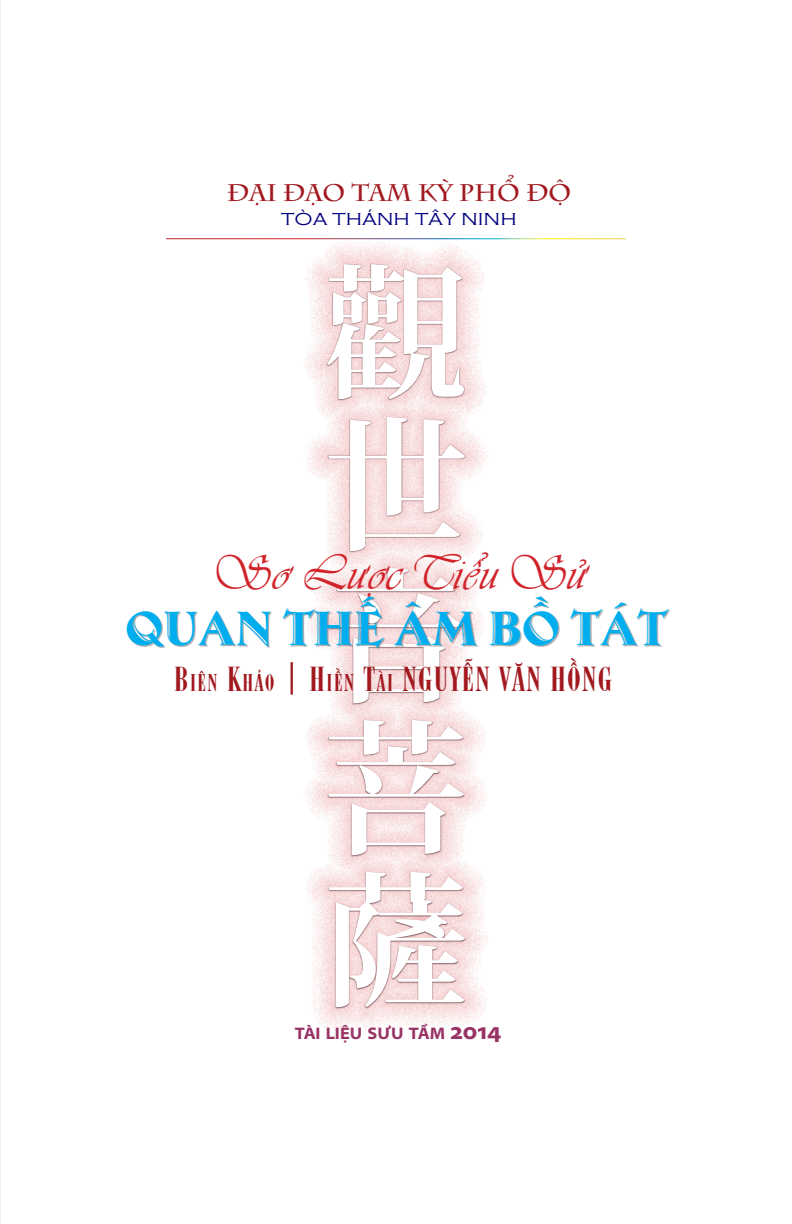
<style>
.page{position:relative;width:792px;height:1224px;background:#fff}
.page>*{position:absolute;margin:0;border:0;box-sizing:border-box;transform-origin:0 0}
.t1{font:700 144px/152px "Koz Min Pr 6 N";color:#fff;text-align:justify}
.Photo{font:50px "UTM Ambrose";color:#00aeef}
.t2{font:50px "UVN Vi Vi";letter-spacing:.03em;color:#d1232a}
.t3{font:32.4px "UVN Mot Moi";letter-spacing:.05em;color:#a1191f}
.t4{font:24px "UTM Charlemagne";color:#a1191f}
.t5{font:18px "UTM Copperplate";color:#000080;scale:1.11 1}
.Normal__Web{font:700 semi-expanded 16.8px "Myriad Pro";letter-spacing:-.005em;color:#936}
.s1{font-size:22.6px}
.s2{font-size:24px}
</style>
<div class="page">
<hr style="left:0;top:0;width:1px;height:1224px;background:#e6e7e9">
<div style="left:303px;top:240px;width:186px;height:792px;background:#d1232a;opacity:.36"></div>
<div style="left:128px;top:597px;width:542px;height:53px;background:#231f20;opacity:.36"></div>
<p class="t4" style="left:227px;top:174px;width:346px">ÐẠI ÐẠO TAM KỲ PHỔ ÐỘ</p>
<p class="t5" style="left:281px;top:207px;width:214px">TÒA THÁNH TÂY NINH</p>
<p class="t1" style="left:324px;top:261px;width:145px">觀世音菩薩</p>
<p class="t2" style="left:210px;top:536px;width:376px">Sơ Lược Tiểu Sử</p>
<p class="Photo" style="left:125px;top:592px;width:543px">QUAN THẾ ÂM BỒ TÁT</p>
<p class="t3" style="left:174px;top:658px;width:439px">B<span class="s1">IÊN</span> K<span class="s1">HẢO</span> | H<span class="s1">IỀN</span> T<span class="s1">ÀI</span> NGUYỄN VĂN HỒNG</p>
<p class="Normal__Web" style="left:295px;top:1022px;width:208px">TÀI LIỆU SƯU TẦM <span class="s2">2014</span></p>
</div>
